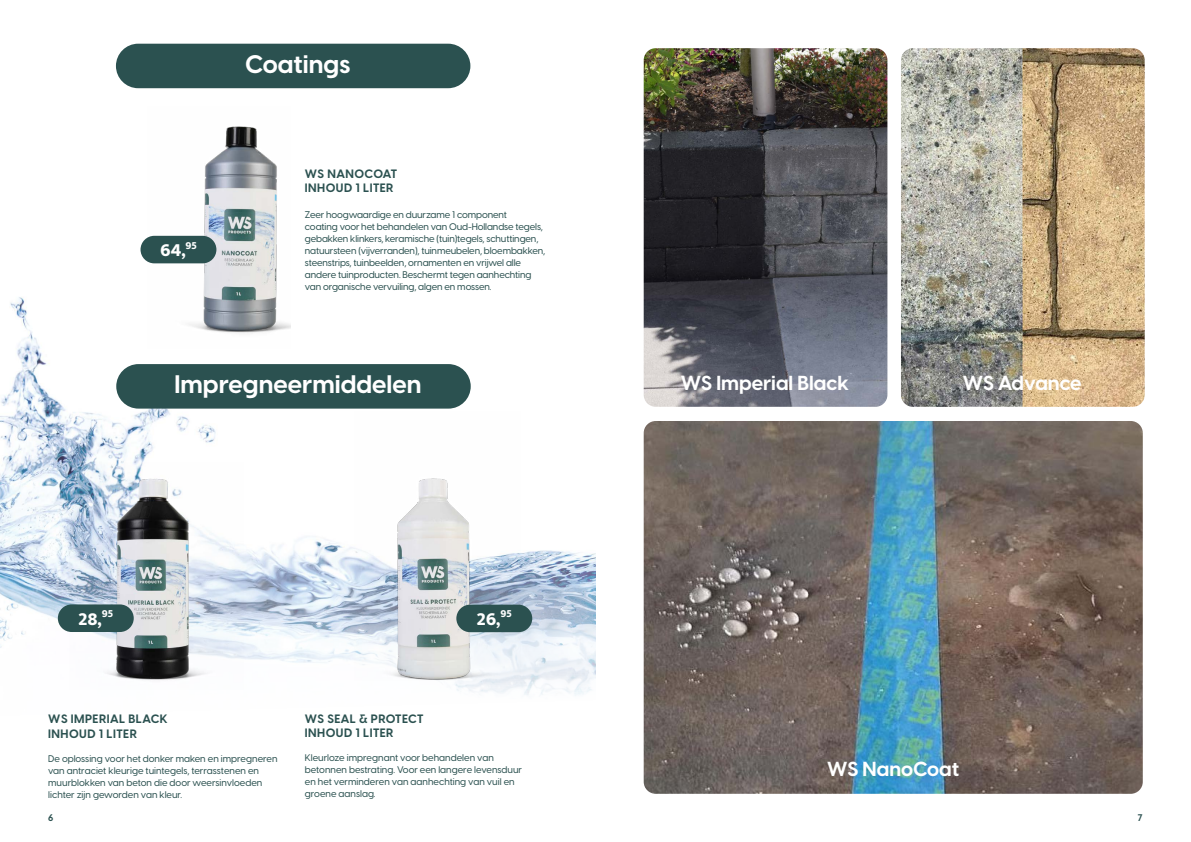
<style>
.page{position:relative;width:1191px;height:842px;background:#fff}
.page>*{position:absolute;margin:0;border:0;box-sizing:border-box;transform-origin:0 0}
.t1{font:700 25px "Visby CF";color:#fff}
.t2{font:700 22.8px "Mukta Malar";color:#fff}
.t3{font:700 20px "Visby CF";color:#fff}
.t4{font:700 12px/14px "Visby CF";letter-spacing:.04em;color:#2b5150}
.t5{font:500 9.5px/12px "Visby CF";letter-spacing:-.01em;color:#2b5150}
.t6{font:700 9.5px "Visby CF";color:#2b5150}
</style>
<div class="page">
<img style="left:0;top:297px;width:595px;height:399px">
<div style="left:116px;top:44px;width:354px;height:44px;background:#2b5150;border-radius:22px"></div>
<img style="left:70px;top:463px;width:174px;height:227px">
<img style="left:355px;top:412px;width:165px;height:268px">
<div style="left:58px;top:604px;width:76px;height:28px;background:#2b5150;border-radius:14px"></div>
<div style="left:456px;top:605px;width:76px;height:27px;background:#2b5150;border-radius:14px"></div>
<img style="left:148px;top:126px;width:143px;height:222px">
<div style="left:140px;top:236px;width:76px;height:27px;background:#2b5150;border-radius:14px"></div>
<div style="left:116px;top:364px;width:355px;height:45px;background:#2b5150;border-radius:22px"></div>
<img style="left:643px;top:48px;width:244px;height:359px">
<img style="left:643px;top:421px;width:499px;height:373px">
<img style="left:901px;top:48px;width:243px;height:359px">
<h2 class="t2" style="left:160px;top:235px;width:38px">64,<sup>95</sup></h2>
<h1 class="t1" style="left:245px;top:48px;width:107px">Coatings</h1>
<p class="t4" style="left:305px;top:167px;width:94px">WS NANOCOAT<br>INHOUD 1 LITER</p>
<p class="t5" style="left:305px;top:209px;width:242px">Zeer hoogwaardige en duurzame 1 component<br>coating voor het behandelen van Oud-Hollandse tegels, gebakken klinkers, keramische (tuin)tegels, schuttingen, natuursteen (vijverranden), tuinmeubelen, bloembakken, steenstrips, tuinbeelden, ornamenten en vrijwel alle andere tuinproducten. Beschermt tegen aanhechting van organische vervuiling, algen en mossen.</p>
<h1 class="t1" style="left:175px;top:368px;width:248px">Impregneermiddelen</h1>
<h3 class="t3" style="left:681px;top:370px;width:170px">WS Imperial Black</h3>
<h3 class="t3" style="left:962px;top:370px;width:120px">WS Advance</h3>
<h2 class="t2" style="left:78px;top:603px;width:36px">28,<sup>95</sup></h2>
<h2 class="t2" style="left:477px;top:604px;width:36px">26,<sup>95</sup></h2>
<p class="t4" style="left:48px;top:711px;width:121px;line-height:15px">WS IMPERIAL BLACK<br>INHOUD 1 LITER</p>
<p class="t5" style="left:48px;top:752px;width:231px">De oplossing voor het donker maken en impregneren van antraciet kleurige tuintegels, terrasstenen en muurblokken van beton die door weersinvloeden lichter zijn geworden van kleur.</p>
<p class="t4" style="left:305px;top:711px;width:120px">WS SEAL &amp; PROTECT<br>INHOUD 1 LITER</p>
<p class="t5" style="left:305px;top:751px;width:219px">Kleurloze impregnant voor behandelen van betonnen bestrating. Voor een langere levensduur en het verminderen van aanhechting van vuil en groene aanslag.</p>
<h3 class="t3" style="left:827px;top:756px;width:134px">WS NanoCoat</h3>
<p class="t6" style="left:48px;top:812px;width:7px">6</p>
<p class="t6" style="left:1137px;top:812px;width:6px">7</p>
</div>
